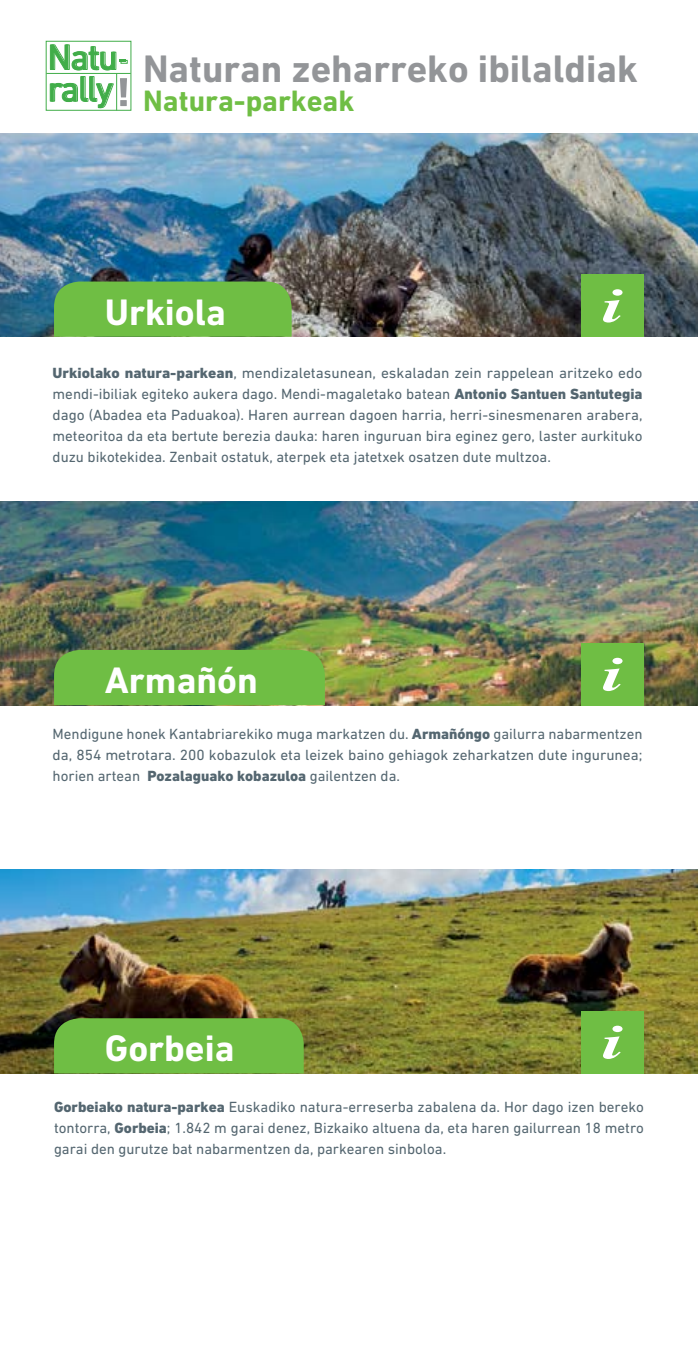
<style>
.page{position:relative;width:698px;height:1361px;background:#fff}
.page>*{position:absolute;margin:0;border:0;box-sizing:border-box;transform-origin:0 0}
.t1{font:700 39px "DIN Next LT Pro";color:#939598}
.t2{font:700 37.5px "DIN Next LT Pro";color:#fff}
.t3{font:700 30px "DIN Next LT Pro";color:#6fbe44}
.t4{font:15px/21px "DIN Next LT Pro";color:#546670;text-align:justify}
.s1{font-weight:800}
</style>
<div class="page">
<img style="left:0;top:501px;width:697px;height:204px">
<img style="left:0;top:134px;width:697px;height:203px">
<img style="left:0;top:869px;width:697px;height:204px">
<img style="left:0;top:133px;width:697px;height:1px">
<div style="left:54px;top:281px;width:237px;height:56px;background:#6fbe44"></div>
<div style="left:54px;top:650px;width:271px;height:55px;background:#6fbe44"></div>
<div style="left:54px;top:1018px;width:249px;height:55px;background:#6fbe44"></div>
<svg style="left:120px;top:78px;width:7px;height:28px"></svg>
<svg style="left:50px;top:76px;width:64px;height:32px"></svg>
<svg style="left:50px;top:44px;width:77px;height:26px"></svg>
<hr style="left:46px;top:73px;width:85px;height:1px;background:#41ad49">
<hr style="left:116px;top:74px;width:1px;height:36px;background:#41ad49">
<div style="left:581px;top:275px;width:62px;height:62px;background:#6fbe44"></div>
<svg style="left:603px;top:289px;width:19px;height:33px"></svg>
<div style="left:581px;top:643px;width:62px;height:62px;background:#6fbe44"></div>
<svg style="left:603px;top:658px;width:19px;height:33px"></svg>
<div style="left:581px;top:1011px;width:62px;height:62px;background:#6fbe44"></div>
<svg style="left:603px;top:1025px;width:19px;height:34px"></svg>
<h1 class="t1" style="left:143px;top:46px;width:496px">Naturan zeharreko ibilaldiak</h1>
<h3 class="t3" style="left:143px;top:83px;width:212px">Natura-parkeak</h3>
<h2 class="t2" style="left:105px;top:290px;width:123px">Urkiola</h2>
<p class="t4" style="left:53px;top:362px;width:591px"><span class="s1">Urkiolako natura-parkean</span>, mendizaletasunean, eskaladan zein rappelean aritzeko edo mendi-ibiliak egiteko aukera dago. Mendi-magaletako batean <span class="s1">Antonio Santuen Santutegia </span>dago (Abadea eta Paduakoa). Haren aurrean dagoen harria, herri-sinesmenaren arabera, meteoritoa da eta bertute berezia dauka: haren inguruan bira eginez gero, laster aurkituko duzu bikotekidea. Zenbait ostatuk, aterpek eta jatetxek osatzen dute multzoa.</p>
<h2 class="t2" style="left:105px;top:658px;width:154px">Armañón</h2>
<p class="t4" style="left:53px;top:723px;width:591px">Mendigune honek Kantabriarekiko muga markatzen du. <span class="s1">Armañóngo</span> gailurra nabarmentzen da, 854 metrotara. 200 kobazulok eta leizek baino gehiagok zeharkatzen dute ingurunea; horien artean <span class="s1">Pozalaguako kobazuloa</span> gailentzen da.</p>
<h2 class="t2" style="left:105px;top:1026px;width:131px">Gorbeia</h2>
<p class="t4" style="left:54px;top:1095px;width:591px"><span class="s1">Gorbeiako natura-parkea</span> Euskadiko natura-erreserba zabalena da. Hor dago izen bereko tontorra, <span class="s1">Gorbeia</span>; 1.842 m garai denez, Bizkaiko altuena da, eta haren gailurrean 18 metro garai den gurutze bat nabarmentzen da, parkearen sinboloa.</p>
</div>
